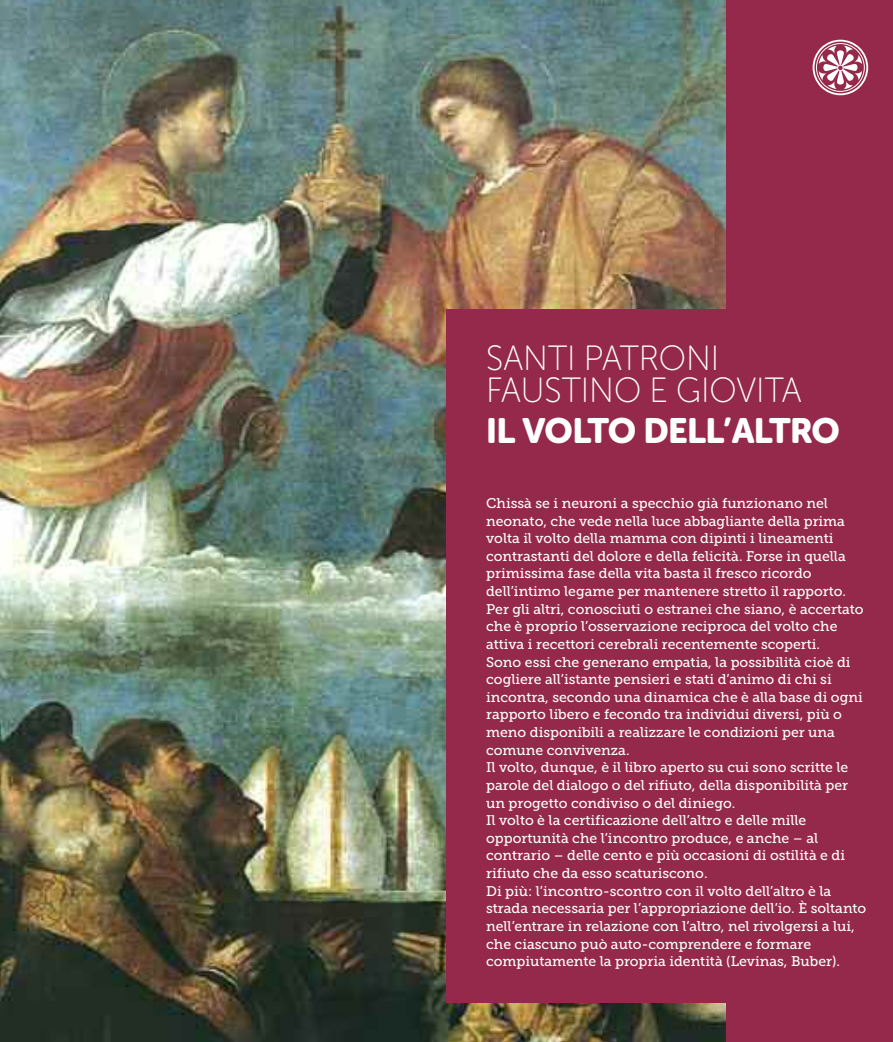
<style>
.page{position:relative;width:893px;height:1042px;background:#fff}
.page>*{position:absolute;margin:0;border:0;box-sizing:border-box;transform-origin:0 0}
.t1{font:35px/31.5px "Museo Sans Rounded 100";color:#fff;scale:.95 1}
.t2{font:35px "Museo Sans Rounded 900";letter-spacing:-.02em;color:#fff}
.t3{font:14px/17.7px "Museo Slab 500";color:#fff}
</style>
<div class="page">
<div style="left:446px;top:0;width:447px;height:1042px;background:#94294b"></div>
<img style="left:0;top:0;width:726px;height:1042px">
<div style="left:446px;top:309px;width:340px;height:693px;background:#94294b"></div>
<svg style="left:813px;top:40px;width:55px;height:55px"></svg>
<h1 class="t1" style="left:486px;top:346px;width:334px">SANTI PATRONI<br>FAUSTINO E GIOVITA</h1>
<h1 class="t2" style="left:486px;top:418px;width:355px">IL VOLTO DELL’ALTRO</h1>
<p class="t3" style="left:486px;top:495px;width:382px">Chissà se i neuroni a specchio già funzionano nel neonato, che vede nella luce abbagliante della prima volta il volto della mamma con dipinti i lineamenti contrastanti del dolore e della felicità. Forse in quella primissima fase della vita basta il fresco ricordo dell’intimo legame per mantenere stretto il rapporto.<br>Per gli altri, conosciuti o estranei che siano, è accertato che è proprio l’osservazione reciproca del volto che attiva i recettori cerebrali recentemente scoperti.<br>Sono essi che generano empatia, la possibilità cioè di cogliere all’istante pensieri e stati d’animo di chi si incontra, secondo una dinamica che è alla base di ogni rapporto libero e fecondo tra individui diversi, più o meno disponibili a realizzare le condizioni per una comune convivenza.<br>Il volto, dunque, è il libro aperto su cui sono scritte le parole del dialogo o del rifiuto, della disponibilità per un progetto condiviso o del diniego.<br>Il volto è la certificazione dell’altro e delle mille opportunità che l’incontro produce, e anche – al contrario – delle cento e più occasioni di ostilità e di rifiuto che da esso scaturiscono.<br>Di più: l’incontro-scontro con il volto dell’altro è la strada necessaria per l’appropriazione dell’io. È soltanto nell’entrare in relazione con l’altro, nel rivolgersi a lui, che ciascuno può auto-comprendere e formare compiutamente la propria identità (Levinas, Buber).</p>
</div>
